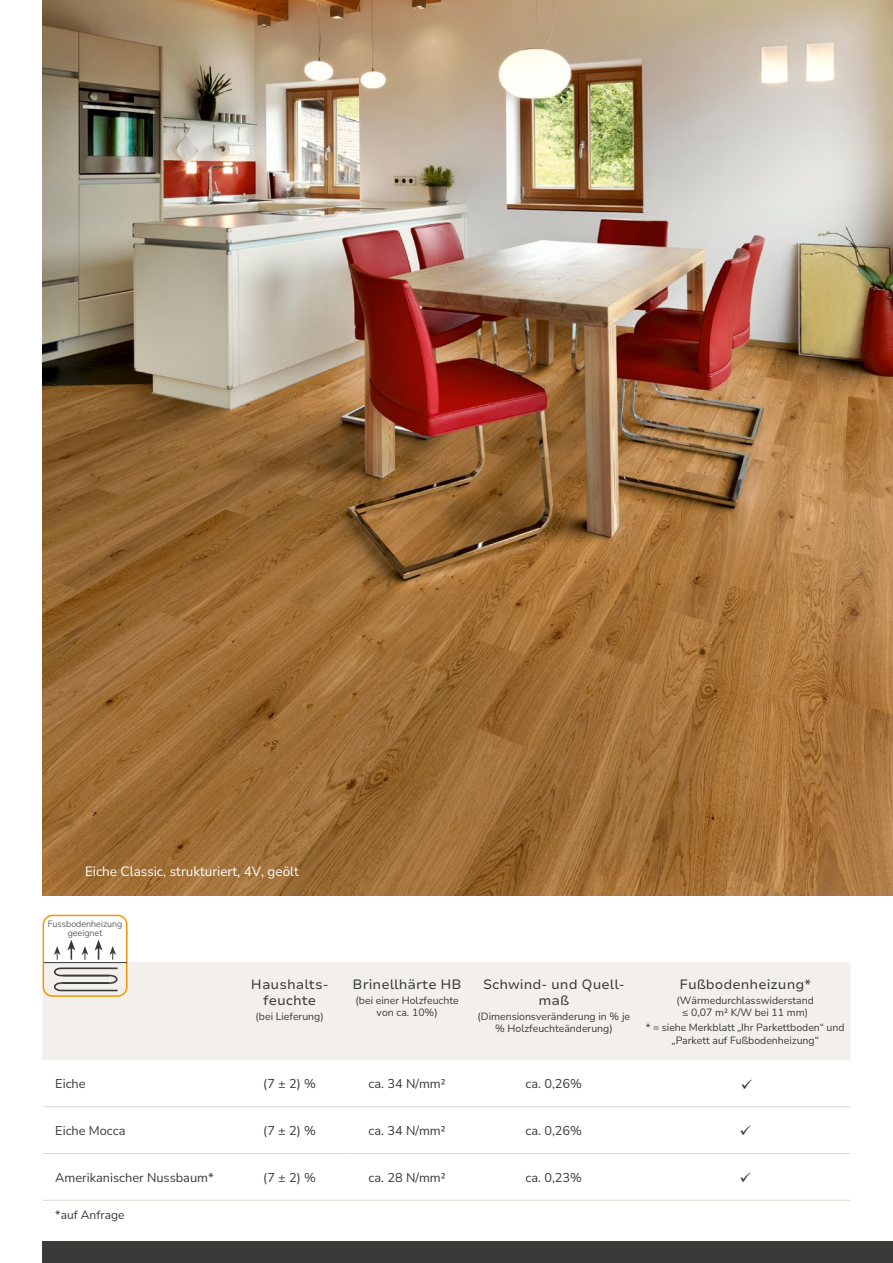
<style>
.page{position:relative;width:893px;height:1263px;background:#fff}
.page>*{position:absolute;margin:0;border:0;box-sizing:border-box;transform-origin:0 0}
.t1{font:200 13.5px/16.2px "Nunito Sans 12 pt";color:#3a3a39;text-align:center}
.t2{font:200 13.5px "Nunito Sans 12 pt";color:#fff}
.t3{font:200 12.75px "Nunito Sans 12 pt";color:#3a3a39}
.t4{font:200 12px "Nunito Sans 12 pt";color:#3a3a39}
.t5{font:200 10.5px/12.6px "Nunito Sans 12 pt";color:#3a3a39;text-align:center}
.t6{font:200 9px/9px "Nunito Sans 12 pt";color:#3a3a39;text-align:center}
</style>
<div class="page">
<img style="left:43px;top:0;width:850px;height:895px">
<div style="left:43px;top:1242px;width:850px;height:21px;background:#3a3a39"></div>
<div style="left:43px;top:962px;width:807px;height:98px;background:#f3f0ec"></div>
<hr style="left:43px;top:1106px;width:190px;height:1px;background:#dfd7cf">
<hr style="left:233px;top:1106px;width:114px;height:1px;background:#dfd7cf">
<hr style="left:347px;top:1106px;width:121px;height:1px;background:#dfd7cf">
<hr style="left:468px;top:1106px;width:172px;height:1px;background:#dfd7cf">
<hr style="left:640px;top:1106px;width:210px;height:1px;background:#dfd7cf">
<hr style="left:43px;top:1153px;width:190px;height:1px;background:#dfd7cf">
<hr style="left:233px;top:1153px;width:114px;height:1px;background:#dfd7cf">
<hr style="left:347px;top:1153px;width:121px;height:1px;background:#dfd7cf">
<hr style="left:468px;top:1153px;width:172px;height:1px;background:#dfd7cf">
<hr style="left:640px;top:1153px;width:210px;height:1px;background:#dfd7cf">
<hr style="left:43px;top:1200px;width:190px;height:1px;background:#dfd7cf">
<hr style="left:233px;top:1200px;width:114px;height:1px;background:#dfd7cf">
<hr style="left:347px;top:1200px;width:121px;height:1px;background:#dfd7cf">
<hr style="left:468px;top:1200px;width:172px;height:1px;background:#dfd7cf">
<hr style="left:640px;top:1200px;width:210px;height:1px;background:#dfd7cf">
<div style="left:43px;top:915px;width:85px;height:82px;border:2px solid #f49700;border-radius:9px"></div>
<svg style="left:53px;top:967px;width:66px;height:25px;background:#c0bebb"></svg>
<hr style="left:44px;top:962px;width:83px;height:1px;background:#3a3a39">
<svg style="left:54px;top:946px;width:6px;height:14px"></svg>
<svg style="left:82px;top:946px;width:6px;height:14px"></svg>
<svg style="left:109px;top:946px;width:7px;height:14px"></svg>
<svg style="left:67px;top:939px;width:8px;height:21px"></svg>
<svg style="left:95px;top:939px;width:8px;height:21px"></svg>
<p class="t2" style="left:85px;top:862px;width:215px">Eiche Classic, strukturiert, 4V, geölt</p>
<p class="t6" style="left:48px;top:919px;width:76px">Fussbodenheizung geeignet</p>
<p class="t1" style="left:251px;top:975px;width:79px">Haushalts&shy;feuchte</p>
<p class="t5" style="left:256px;top:1009px;width:70px">(bei Lieferung)</p>
<p class="t1" style="left:353px;top:975px;width:111px">Brinellhärte HB</p>
<p class="t5" style="left:356px;top:993px;width:105px">(bei einer Holzfeuchte von ca. 10%)</p>
<p class="t1" style="left:483px;top:975px;width:143px">Schwind- und Quell&shy;maß</p>
<p class="t5" style="left:478px;top:1009px;width:154px">(Dimensionsveränderung in % je % Holzfeuchteänderung)</p>
<p class="t3" style="left:55px;top:1075px;width:32px">Eiche</p>
<p class="t3" style="left:263px;top:1075px;width:54px">(7 ± 2) %</p>
<p class="t3" style="left:369px;top:1075px;width:79px">ca. 34 N/mm²</p>
<p class="t3" style="left:526px;top:1075px;width:58px">ca. 0,26%</p>
<p class="t3" style="left:55px;top:1122px;width:72px">Eiche Mocca</p>
<p class="t3" style="left:263px;top:1122px;width:54px">(7 ± 2) %</p>
<p class="t3" style="left:369px;top:1122px;width:79px">ca. 34 N/mm²</p>
<p class="t3" style="left:526px;top:1122px;width:58px">ca. 0,26%</p>
<p class="t3" style="left:55px;top:1168px;width:160px">Amerikanischer Nussbaum*</p>
<p class="t3" style="left:263px;top:1168px;width:54px">(7 ± 2) %</p>
<p class="t3" style="left:369px;top:1168px;width:79px">ca. 28 N/mm²</p>
<p class="t3" style="left:526px;top:1168px;width:58px">ca. 0,23%</p>
<p class="t4" style="left:55px;top:1207px;width:71px">*auf Anfrage</p>
<p class="t1" style="left:679px;top:975px;width:133px">Fußbodenheizung*</p>
<p class="t5" style="left:677px;top:993px;width:139px">(Wärmedurchlasswiderstand ≤ 0,07 m² K/W bei 11 mm)</p>
<p class="t5" style="left:646px;top:1021px;width:200px">* = siehe Merkblatt „Ihr Parkettboden“ und „Parkett auf Fußbodenheizung“</p>
</div>
